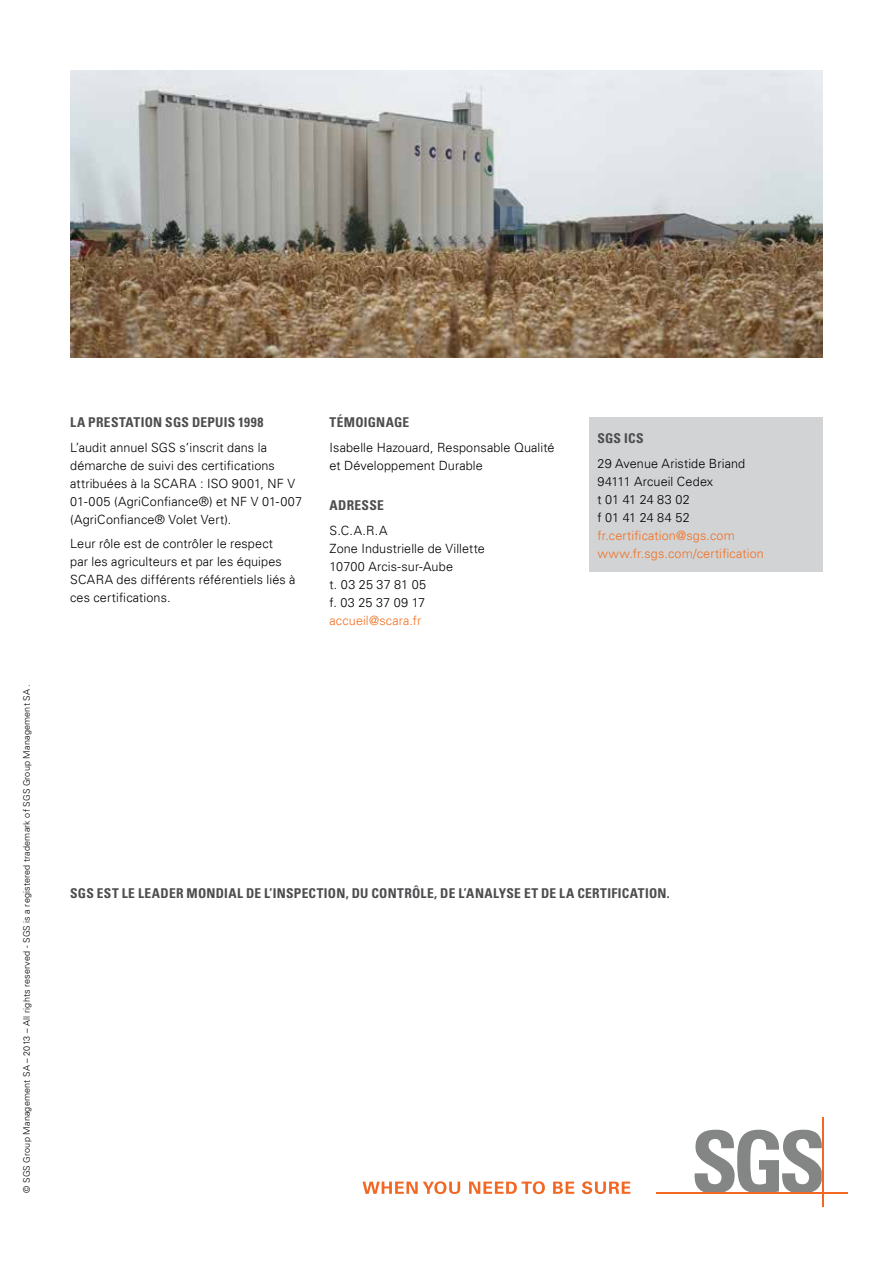
<style>
.page{position:relative;width:893px;height:1263px;background:#fff}
.page>*{position:absolute;margin:0;border:0;box-sizing:border-box;transform-origin:0 0}
.t1{font:700 condensed 13.5px "Univers LT";letter-spacing:.02em;color:#4d4d4f}
.t2{font:300 12.75px/18px "Univers LT";letter-spacing:.01em;color:#000}
.t3{font:300 12.75px/18px "Univers LT";letter-spacing:.01em;color:#f36f21}
.t4{font:300 9px "Univers LT";letter-spacing:.02em;color:#000}
</style>
<div class="page">
<div style="left:589px;top:417px;width:233px;height:154px;background:#d1d3d4"></div>
<svg style="left:362px;top:1181px;width:98px;height:13px"></svg>
<svg style="left:469px;top:1181px;width:76px;height:13px"></svg>
<svg style="left:553px;top:1181px;width:21px;height:13px"></svg>
<svg style="left:582px;top:1181px;width:48px;height:13px"></svg>
<svg style="left:694px;top:1130px;width:128px;height:62px"></svg>
<hr style="left:656px;top:1192px;width:191px;height:2px;background:#f26722">
<hr style="left:822px;top:1117px;width:1px;height:89px;background:#f26722">
<img style="left:70px;top:70px;width:752px;height:288px">
<p class="t4" style="left:21px;top:1193px;width:510px;rotate:-90deg">© SGS Group Management SA – 2013 – All rights reserved - SGS is a registered trademark of SGS Group Management SA .</p>
<p class="t1" style="left:70px;top:414px;width:42px">LA PRESTATI</p>
<p class="t1" style="left:145px;top:414px;width:30px">ON SGS</p>
<p class="t1" style="left:192px;top:414px;width:73px">DEPUIS 1998</p>
<p class="t2" style="left:70px;top:439px;width:233px">L’audit annuel SGS s’inscrit dans la démarche de suivi des certifications attribuées à la SCARA : ISO 9001, NF V 01-005 (AgriConfiance®) et NF V 01-007 (AgriConfiance® Volet Vert).</p>
<p class="t2" style="left:70px;top:535px;width:227px">Leur rôle est de contrôler le respect<br>par les agriculteurs et par les équipes SCARA des différents référentiels liés à ces certifications.</p>
<p class="t1" style="left:330px;top:414px;width:43px">TÉMOIGNAGE</p>
<p class="t2" style="left:330px;top:439px;width:226px">Isabelle Hazouard, Responsable Qualité et Développement Durable</p>
<p class="t1" style="left:330px;top:497px;width:33px">ADRESSE</p>
<p class="t2" style="left:330px;top:521px;width:157px">S.C.A.R.A<br>Zone Industrielle de Villette<br>10700 Arcis-sur-Aube<br>t. 03 25 37 81 05<br>f. 03 25 37 09 17</p>
<p class="t3" style="left:330px;top:611px;width:93px">accueil@scara.fr</p>
<p class="t1" style="left:597px;top:430px;width:9px">SGS</p>
<p class="t1" style="left:624px;top:430px;width:7px">ICS</p>
<p class="t2" style="left:597px;top:455px;width:149px">29 Avenue Aristide Briand<br>94111 Arcueil Cedex<br>t 01 41 24 83 02<br>f 01 41 24 84 52</p>
<p class="t3" style="left:597px;top:527px;width:168px">fr.certification@sgs.com www.fr.sgs.com/certification</p>
<p class="t1" style="left:70px;top:885px;width:9px">SGS</p>
<p class="t1" style="left:97px;top:885px;width:8px">EST</p>
<p class="t1" style="left:122px;top:885px;width:25px">LE LEADE</p>
<p class="t1" style="left:176px;top:885px;width:39px">R MONDIAL</p>
<p class="t1" style="left:246px;top:885px;width:63px">DE L’INSPECTI</p>
<p class="t1" style="left:328px;top:885px;width:148px">ON, DU CONTRÔLE, DE L’ANAL</p>
<p class="t1" style="left:499px;top:885px;width:126px">YSE ET DE LA CERTIFICATI</p>
<p class="t1" style="left:649px;top:885px;width:22px">ON.</p>
</div>
